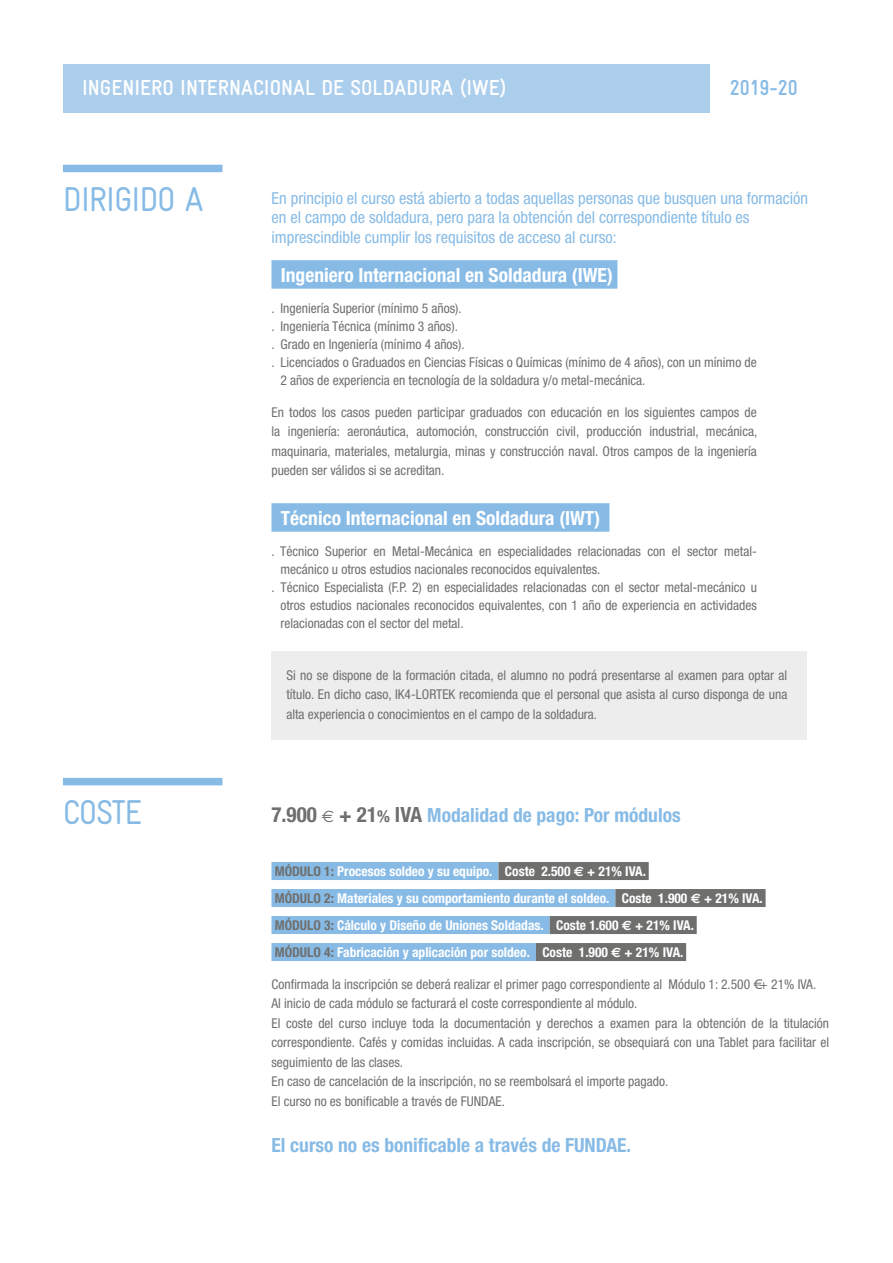
<style>
.page{position:relative;width:893px;height:1263px;background:#fff}
.page>*{position:absolute;margin:0;border:0;box-sizing:border-box;transform-origin:0 0}
.t1{font:34.5px "Gravur Condensed";letter-spacing:-.04em;color:#87bbe6}
.t2{font:700 21.75px "Gravur Condensed";color:#fff}
.t3{font:700 21.75px "Gravur Condensed";color:#87bbe6}
.t4{font:700 condensed 19.5px "Helvetica Neue";color:#87bbe6}
.t5{font:700 condensed 19.5px "Helvetica Neue";color:#fff}
.t6{font:condensed 16.5px/19.5px "Helvetica Neue";color:#87bbe6}
.t7{font:condensed 13.5px/19.5px "Helvetica Neue";color:#6f6f6e;text-align:justify}
.t8{font:700 condensed 13.5px/27px "Helvetica Neue";color:#fff}
.s1{font-size:21px;color:#6f6f6e}
.s2{font-family:"Euro Sans";font-weight:400;font-stretch:normal;font-size:16.5px;color:#6f6f6e}
.s3{font-size:16.5px;color:#6f6f6e}
.s4{color:#6f6f6e}
.s5{font-family:"Euro Sans";font-stretch:normal}
</style>
<div class="page">
<div style="left:271px;top:651px;width:535px;height:89px;background:#ececed"></div>
<div style="left:271px;top:260px;width:346px;height:29px;background:#87bbe6"></div>
<div style="left:271px;top:503px;width:338px;height:29px;background:#87bbe6"></div>
<div style="left:63px;top:165px;width:159px;height:7px;background:#87bbe6"></div>
<div style="left:63px;top:778px;width:159px;height:7px;background:#87bbe6"></div>
<div style="left:271px;top:862px;width:227px;height:18px;background:#87bbe6"></div>
<div style="left:498px;top:862px;width:151px;height:18px;background:#6f6f6e"></div>
<div style="left:271px;top:889px;width:344px;height:18px;background:#87bbe6"></div>
<div style="left:615px;top:889px;width:151px;height:18px;background:#6f6f6e"></div>
<div style="left:271px;top:916px;width:279px;height:18px;background:#87bbe6"></div>
<div style="left:550px;top:916px;width:147px;height:18px;background:#6f6f6e"></div>
<div style="left:271px;top:943px;width:265px;height:18px;background:#87bbe6"></div>
<div style="left:536px;top:943px;width:150px;height:18px;background:#6f6f6e"></div>
<div style="left:64px;top:64px;width:646px;height:49px;background:#acceed"></div>
<h2 class="t2" style="left:82px;top:75px;width:426px">INGENIERO INTERNACIONAL DE SOLDADURA (IWE)</h2>
<h2 class="t3" style="left:730px;top:75px;width:70px">2019-20</h2>
<h1 class="t1" style="left:63px;top:180px;width:142px">DIRIGIDO A</h1>
<p class="t6" style="left:271px;top:188px;width:538px">En principio el curso está abierto a todas aquellas personas que busquen una formación en el campo de soldadura, pero para la obtención del correspondiente título es imprescindible cumplir los requisitos de acceso al curso:</p>
<h3 class="t5" style="left:281px;top:263px;width:333px">Ingeniero Internacional en Soldadura (IWE)</h3>
<p class="t7" style="left:271px;top:298px;width:192px">. Ingeniería Superior (mínimo 5 años).</p>
<p class="t7" style="left:271px;top:316px;width:188px">. Ingeniería Técnica (mínimo 3 años).</p>
<p class="t7" style="left:271px;top:334px;width:195px">. Grado en Ingeniería (mínimo 4 años).</p>
<p class="t7" style="left:271px;top:352px;width:487px">. Licenciados o Graduados en Ciencias Físicas o Químicas (mínimo de 4 años), con un mínimo de</p>
<p class="t7" style="left:280px;top:370px;width:366px">2 años de experiencia en tecnología de la soldadura y/o metal-mecánica.</p>
<p class="t7" style="left:271px;top:402px;width:487px">En todos los casos pueden participar graduados con educación en los siguientes campos de la ingeniería: aeronáutica, automoción, construcción civil, producción industrial, mecánica, maquinaria, materiales, metalurgia, minas y construcción naval. Otros campos de la ingeniería pueden ser válidos si se acreditan.</p>
<h3 class="t5" style="left:281px;top:506px;width:321px">Técnico Internacional en Soldadura (IWT)</h3>
<p class="t7" style="left:271px;top:541px;width:487px">. Técnico Superior en Metal-Mecánica en especialidades relacionadas con el sector metal-</p>
<p class="t7" style="left:280px;top:559px;width:322px">mecánico u otros estudios nacionales reconocidos equivalentes.</p>
<p class="t7" style="left:271px;top:577px;width:487px">. Técnico Especialista (F.P. 2) en especialidades relacionadas con el sector metal-mecánico u</p>
<p class="t7" style="left:280px;top:595px;width:478px">otros estudios nacionales reconocidos equivalentes, con 1 año de experiencia en actividades</p>
<p class="t7" style="left:280px;top:613px;width:185px">relacionadas con el sector del metal.</p>
<p class="t7" style="left:286px;top:665px;width:502px">Si no se dispone de la formación citada, el alumno no podrá presentarse al examen para optar al título. En dicho caso, IK4-LORTEK recomienda que el personal que asista al curso disponga de una alta experiencia o conocimientos en el campo de la soldadura.</p>
<h1 class="t1" style="left:63px;top:793px;width:81px">COSTE</h1>
<h3 class="t4" style="left:271px;top:803px;width:411px"><span class="s1">7.900</span> <span class="s2">€</span> <span class="s1">+ 21</span><span class="s3">%</span> <span class="s1">IVA</span> Modalidad de pago: Por módulos</h3>
<p class="t8" style="left:275px;top:857px;width:490px"><span class="s4">MÓDULO 1:</span> Procesos soldeo y su equipo. Coste 2.500 <span class="s5">E</span> + 21% IVA.<br><span class="s4">MÓDULO 2:</span> Materiales y su comportamiento durante el soldeo. Coste 1.900 <span class="s5">E</span> + 21% IVA.<br><span class="s4">MÓDULO 3:</span> Cálculo y Diseño de Uniones Soldadas. Coste 1.600 <span class="s5">E</span> + 21% IVA.<br><span class="s4">MÓDULO 4:</span> Fabricación y aplicación por soldeo. Coste 1.900 <span class="s5">E</span> + 21% IVA.</p>
<p class="t7" style="left:271px;top:974px;width:559px;text-align:left">Confirmada la inscripción se deberá realizar el primer pago correspondiente al Módulo 1: 2.500 € + 21% IVA.<br>Al inicio de cada módulo se facturará el coste correspondiente al módulo.<br>El coste del curso incluye toda la documentación y derechos a examen para la obtención de la titulación correspondiente. Cafés y comidas incluidas. A cada inscripción, se obsequiará con una Tablet para facilitar el seguimiento de las clases.<br>En caso de cancelación de la inscripción, no se reembolsará el importe pagado.<br>El curso no es bonificable a través de FUNDAE.</p>
<h3 class="t4" style="left:271px;top:1133px;width:361px">El curso no es bonificable a través de FUNDAE.</h3>
</div>
